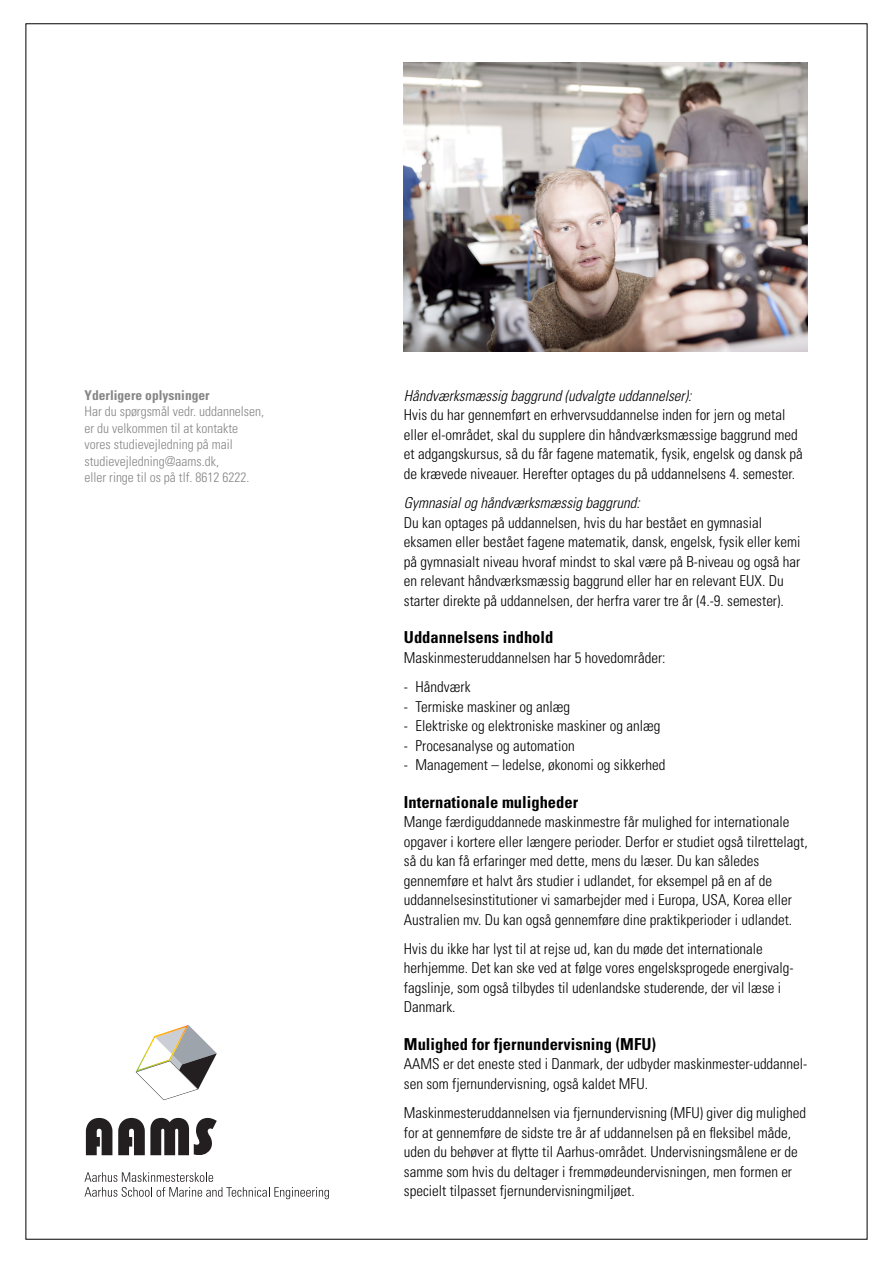
<style>
.page{position:relative;width:893px;height:1263px;background:#fff}
.page>*{position:absolute;margin:0;border:0;box-sizing:border-box;transform-origin:0 0}
.t1{font:700 condensed 16.5px "Univers";color:#000}
.t2{font:300 condensed 15px/19.5px "Univers";color:#000}
.t3{font:italic 300 condensed 15px "Univers";color:#000}
.t4{font:300 condensed 13.5px/16.5px "Univers";color:#868686}
.t5{font:700 condensed 13.5px "Univers";color:#868686}
</style>
<div class="page">
<svg style="left:85px;top:1172px;width:244px;height:27px"></svg>
<svg style="left:86px;top:1118px;width:26px;height:37px"></svg>
<svg style="left:118px;top:1118px;width:99px;height:38px"></svg>
<svg style="left:136px;top:1025px;width:81px;height:75px"></svg>
<img style="left:404px;top:63px;width:404px;height:289px">
<p class="t5" style="left:85px;top:390px;width:127px">Yderligere oplysninger</p>
<p class="t4" style="left:85px;top:405px;width:181px">Har du spørgsmål vedr. uddannelsen, er du velkommen til at kontakte vores studievejledning på mail studievejledning@aams.dk,<br>eller ringe til os på tlf. 8612 6222.</p>
<p class="t3" style="left:404px;top:390px;width:289px">Håndværksmæssig baggrund (udvalgte uddannelser):</p>
<p class="t2" style="left:404px;top:407px;width:400px">Hvis du har gennemført en erhvervsuddannelse inden for jern og metal eller el-området, skal du supplere din håndværksmæssige baggrund med et adgangskursus, så du får fagene matematik, fysik, engelsk og dansk på de krævede niveauer. Herefter optages du på uddannelsens 4. semester.</p>
<p class="t3" style="left:404px;top:497px;width:237px">Gymnasial og håndværksmæssig baggrund:</p>
<p class="t2" style="left:404px;top:514px;width:398px">Du kan optages på uddannelsen, hvis du har bestået en gymnasial eksamen eller bestået fagene matematik, dansk, engelsk, fysik eller kemi på gymnasialt niveau hvoraf mindst to skal være på B-niveau og også har en relevant håndværksmæssig baggrund eller har en relevant EUX. Du starter direkte på uddannelsen, der herfra varer tre år (4.-9. semester).</p>
<p class="t1" style="left:404px;top:631px;width:151px">Uddannelsens indhold</p>
<p class="t2" style="left:404px;top:649px;width:263px">Maskinmesteruddannelsen har 5 hovedområder:</p>
<p class="t2" style="left:404px;top:678px;width:68px">- Håndværk</p>
<p class="t2" style="left:404px;top:698px;width:168px">- Termiske maskiner og anlæg</p>
<p class="t2" style="left:404px;top:717px;width:258px">- Elektriske og elektroniske maskiner og anlæg</p>
<p class="t2" style="left:404px;top:737px;width:172px">- Procesanalyse og automation</p>
<p class="t2" style="left:404px;top:756px;width:263px">- Management – ledelse, økonomi og sikkerhed</p>
<p class="t1" style="left:404px;top:796px;width:176px">Internationale muligheder</p>
<p class="t2" style="left:404px;top:813px;width:405px">Mange færdiguddannede maskinmestre får mulighed for internationale opgaver i kortere eller længere perioder. Derfor er studiet også tilrettelagt, så du kan få erfaringer med dette, mens du læser. Du kan således gennemføre et halvt års studier i udlandet, for eksempel på en af de uddannelsesinstitutioner vi samarbejder med i Europa, USA, Korea eller Australien mv. Du kan også gennemføre dine praktikperioder i udlandet.</p>
<p class="t2" style="left:404px;top:940px;width:391px">Hvis du ikke har lyst til at rejse ud, kan du møde det internationale herhjemme. Det kan ske ved at følge vores engelsksprogede energivalg&shy;fagslinje, som også tilbydes til udenlandske studerende, der vil læse i Danmark.</p>
<p class="t1" style="left:404px;top:1038px;width:254px">Mulighed for fjernundervisning (MFU)</p>
<p class="t2" style="left:404px;top:1056px;width:405px">AAMS er det eneste sted i Danmark, der udbyder maskinmester-uddannel&shy;sen som fjernundervisning, også kaldet MFU.</p>
<p class="t2" style="left:404px;top:1104px;width:404px">Maskinmesteruddannelsen via fjernundervisning (MFU) giver dig mulighed for at gennemføre de sidste tre år af uddannelsen på en fleksibel måde, uden du behøver at flytte til Aarhus-området. Undervisningsmålene er de samme som hvis du deltager i fremmødeundervisningen, men formen er specielt tilpasset fjernundervisningmiljøet.</p>
</div>
